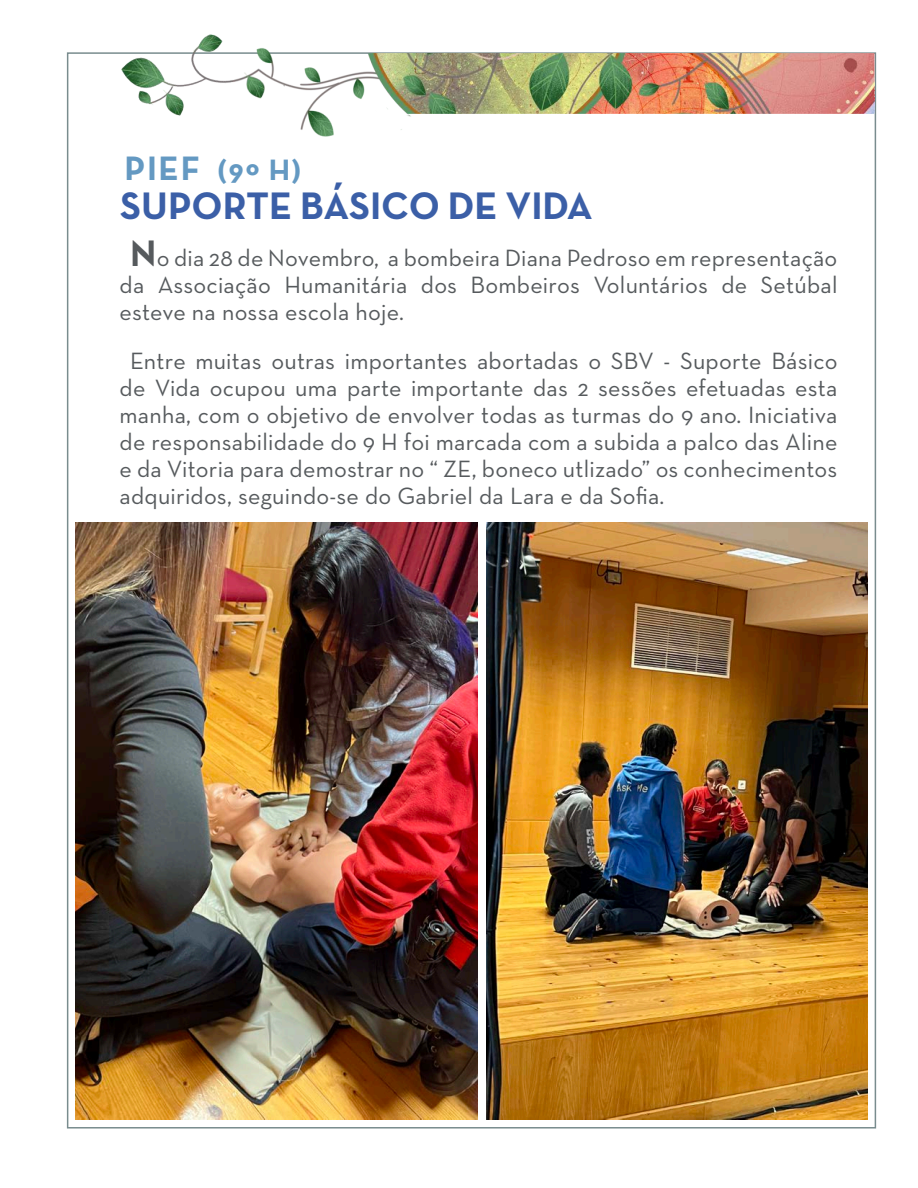
<style>
.page{position:relative;width:918px;height:1188px;background:#fff}
.page>*{position:absolute;margin:0;border:0;box-sizing:border-box;transform-origin:0 0}
.t1{font:700 39px "Neutra Text TF";color:#3b5fa7}
.t2{font:700 30px "Neutra Text TF";color:#6499c2}
.t3{font:24px/27px "Neutra Text";letter-spacing:.01em;color:#565a5d;text-align:justify}
.s1{font-size:34.5px}
.s2{font-weight:700;font-size:37.5px}
</style>
<div class="page">
<img style="left:121px;top:34px;width:754px;height:102px">
<img style="left:75px;top:522px;width:403px;height:597px">
<img style="left:487px;top:522px;width:380px;height:597px">
<p class="t2" style="left:125px;top:151px;width:178px"><span class="s1">PIEF</span> (9º H)</p>
<p class="t1" style="left:120px;top:181px;width:474px">SUPORTE BÁSICO DE VIDA</p>
<p class="t3" style="left:120px;top:244px;width:719px;text-indent:10px"><span class="s2">N</span>o dia 28 de Novembro, a bombeira Diana Pedroso em representação da Associação Humanitária dos Bombeiros Voluntários de Setúbal esteve na nossa escola hoje.</p>
<p class="t3" style="left:120px;top:347px;width:719px;text-indent:10px">Entre muitas outras importantes abortadas o SBV - Suporte Básico de Vida ocupou uma parte importante das 2 sessões efetuadas esta manha, com o objetivo de envolver todas as turmas do 9 ano. Iniciativa de responsabilidade do 9 H foi marcada com a subida a palco das Aline e da Vitoria para demostrar no “ ZE, boneco utlizado” os conhecimentos adquiridos, seguindo-se do Gabriel da Lara e da Sofia.</p>
</div>
